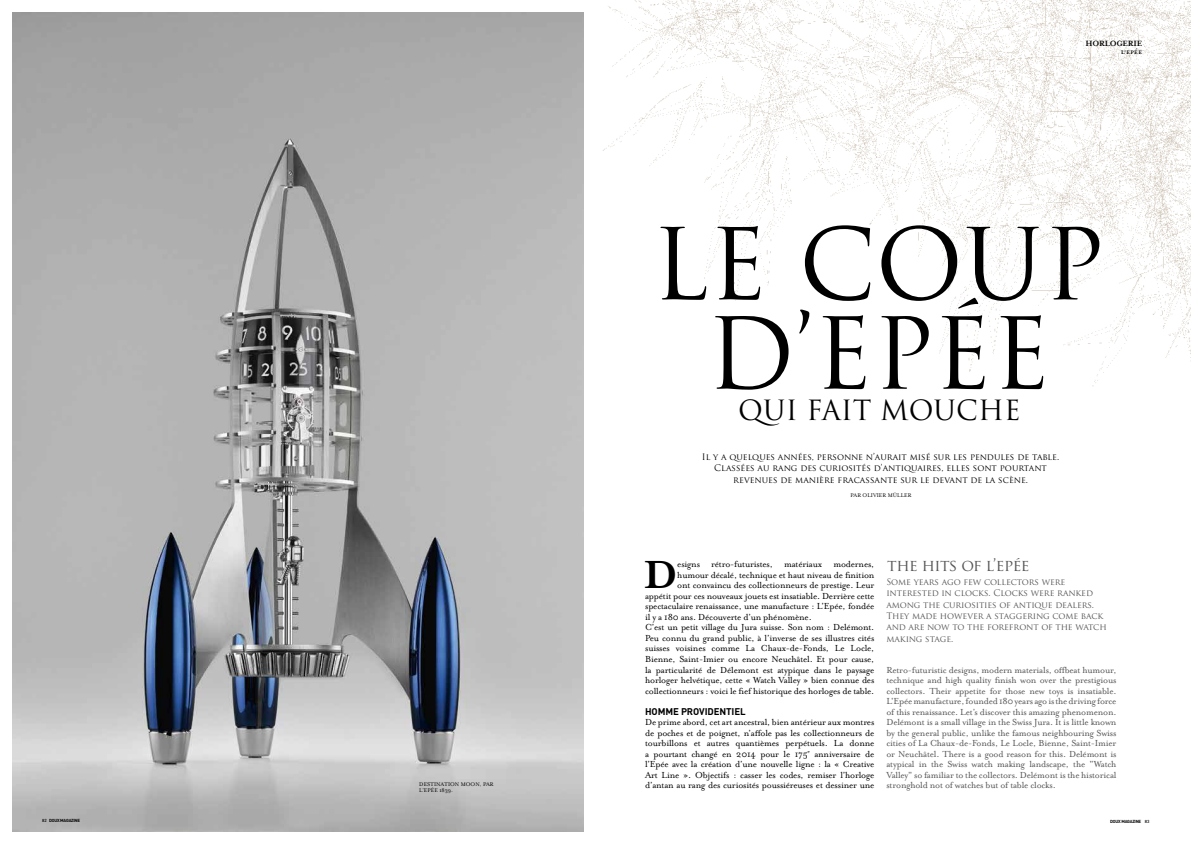
<style>
.page{position:relative;width:1191px;height:844px;background:#fff}
.page>*{position:absolute;margin:0;border:0;box-sizing:border-box;transform-origin:0 0}
.t1{font:96.25px/89.2px "Trajan Pro";color:#000;text-align:center}
.t2{font:700 45.06px "Mrs Eaves";color:#000}
.t3{font:27.12px "Trajan Pro";color:#000}
.t4{font:15.75px "Trajan Pro";letter-spacing:-.04em;color:#565656}
.t5{font:10.5px "Mrs Eaves All Petite Caps";color:#000}
.t6{font:10.06px/10.5px "Mrs Eaves Roman";letter-spacing:-.02em;color:#000;text-align:justify}
.t7{font:10.06px/10.5px "Mrs Eaves Roman";letter-spacing:-.02em;color:#565656;text-align:justify}
.t8{font:700 9.62px "DIN";letter-spacing:-.01em;color:#000}
.t9{font:8.75px/11.4px "Trajan Pro";letter-spacing:-.01em;color:#565656}
.t10{font:8.75px/11.4px "Trajan Pro";color:#000;text-align:center}
.t11{font:700 8.75px "Mrs Eaves";letter-spacing:-.03em;color:#000}
.t12{font:6.12px/6.1px "Mrs Eaves Roman";color:#000}
.t13{font:700 4.38px "DIN";letter-spacing:-.05em;color:#000}
.s1{font-weight:500}
</style>
<div class="page">
<img style="left:603px;top:0;width:588px;height:387px">
<img style="left:12px;top:12px;width:571px;height:819px">
<p class="t13" style="left:42px;top:817px;width:40px"><span class="s1">82</span> DOUX MAGAZINE</p>
<p class="t12" style="left:419px;top:780px;width:76px">DESTINATION MOON, PAR<br>L’EPÉE 1839.</p>
<p class="t11" style="left:1085px;top:38px;width:58px">HORLOGERIE</p>
<p class="t5" style="left:1121px;top:47px;width:23px">L'EPÉE</p>
<h1 class="t1" style="left:651px;top:219px;width:455px">LE COUP<br>D’EPÉE</h1>
<h3 class="t3" style="left:738px;top:393px;width:284px">QUI FAIT MOUCHE</h3>
<p class="t10" style="left:702px;top:451px;width:359px">Il y a quelques années, personne n’aurait misé sur les pendules de table.<br>Classées au rang des curiosités d’antiquaires, elles sont pourtant revenues de manière fracassante sur le devant de la scène.</p>
<p class="t12" style="left:850px;top:492px;width:62px">PAR OLIVIER MÜLLER</p>
<h2 class="t2" style="left:643px;top:549px;width:36px">D</h2>
<p class="t6" style="left:677px;top:559px;width:199px">esigns rétro-futuristes, matériaux modernes,</p>
<p class="t6" style="left:677px;top:569px;width:199px">humour décalé, technique et haut niveau de finition</p>
<p class="t6" style="left:677px;top:580px;width:199px">ont convaincu des collectionneurs de prestige. Leur</p>
<p class="t6" style="left:645px;top:590px;width:231px">appétit pour ces nouveaux jouets est insatiable. Derrière cette</p>
<p class="t6" style="left:645px;top:601px;width:231px">spectaculaire renaissance, une manufacture : L’Epée, fondée</p>
<p class="t6" style="left:645px;top:611px;width:168px">il y a 180 ans. Découverte d’un phénomène.</p>
<p class="t6" style="left:645px;top:622px;width:231px">C’est un petit village du Jura suisse. Son nom : Delémont.</p>
<p class="t6" style="left:645px;top:632px;width:231px">Peu connu du grand public, à l’inverse de ses illustres cités</p>
<p class="t6" style="left:645px;top:643px;width:231px">suisses voisines comme La Chaux-de-Fonds, Le Locle,</p>
<p class="t6" style="left:645px;top:653px;width:231px">Bienne, Saint-Imier ou encore Neuchâtel. Et pour cause,</p>
<p class="t6" style="left:645px;top:664px;width:231px">la particularité de Délemont est atypique dans le paysage</p>
<p class="t6" style="left:645px;top:674px;width:231px">horloger helvétique, cette « Watch Valley » bien connue des</p>
<p class="t6" style="left:645px;top:685px;width:231px">collectionneurs : voici le fief historique des horloges de table.</p>
<p class="t8" style="left:645px;top:704px;width:102px">HOMME PROVIDENTIEL</p>
<p class="t6" style="left:645px;top:716px;width:231px">De prime abord, cet art ancestral, bien antérieur aux montres de poches et de poignet, n’affole pas les collectionneurs de tourbillons et autres quantièmes perpétuels. La donne a pourtant changé en 2014 pour le 175<sup>e</sup> anniversaire de l’Epée avec la création d’une nouvelle ligne : la « Creative Art Line ». Objectifs : casser les codes, remiser l’horloge d’antan au rang des curiosités poussiéreuses et dessiner une</p>
<h3 class="t4" style="left:887px;top:554px;width:144px">the hits of l’epée</h3>
<p class="t9" style="left:886px;top:576px;width:222px">Some years ago few collectors were interested in clocks. Clocks were ranked among the curiosities of antique dealers.<br>They made however a staggering come back and are now to the forefront of the watch making stage.</p>
<p class="t7" style="left:886px;top:664px;width:232px">Retro-futuristic designs, modern materials, offbeat humour, technique and high quality finish won over the prestigious collectors. Their appetite for those new toys is insatiable.<br>L'Epée manufacture, founded 180 years ago is the driving force of this renaissance. Let’s discover this amazing phenomenon.<br>Delémont is a small village in the Swiss Jura. It is little known by the general public, unlike the famous neighbouring Swiss cities of La Chaux-de-Fonds, Le Locle, Bienne, Saint-Imier or Neuchâtel. There is a good reason for this. Delémont is atypical in the Swiss watch making landscape, the "Watch Valley" so familiar to the collectors. Delémont is the historical stronghold not of watches but of table clocks.</p>
<p class="t13" style="left:1110px;top:818px;width:41px">DOUX MAGAZINE <span class="s1">83</span></p>
</div>
